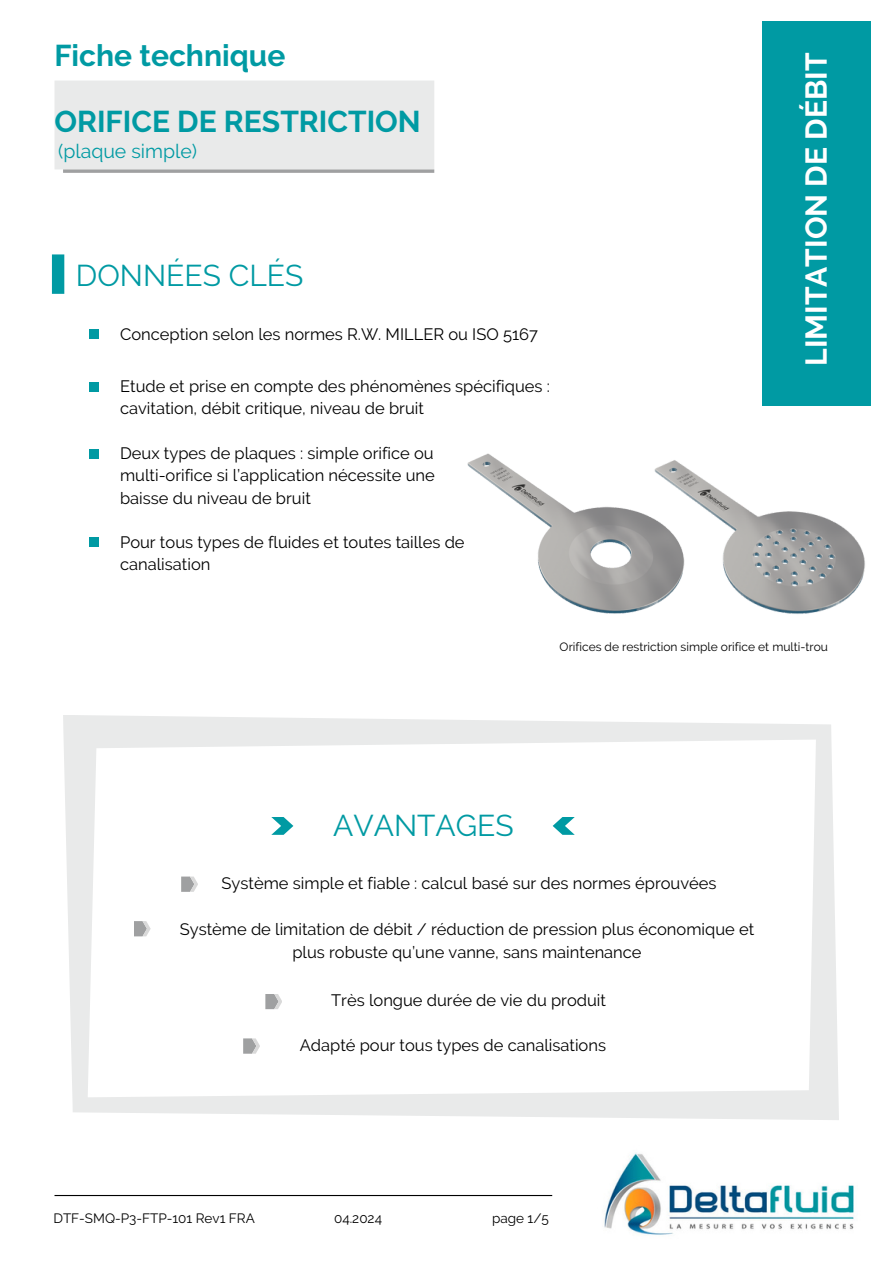
<style>
.page{position:relative;width:894px;height:1264px;background:#fff}
.page>*{position:absolute;margin:0;border:0;box-sizing:border-box;transform-origin:0 0}
.t1{font:700 30px "Raleway";color:#009aa3}
.t2{font:30px "Raleway";color:#009aa3}
.t3{font:700 30px "Raleway";color:#fff}
.t4{font:19.5px "Raleway";color:#009aa3}
.t5{font:16.5px/22.5px "Raleway";color:#000}
.t6{font:13.5px "Raleway";color:#000}
.t7{font:12px "Raleway";color:#000}
</style>
<div class="page">
<div style="left:761px;top:21px;width:109px;height:385px;background:#009aa3"></div>
<div style="left:52px;top:254px;width:12px;height:40px;background:#009aa3"></div>
<svg style="left:63px;top:715px;width:775px;height:405px"></svg>
<div style="left:89px;top:330px;width:9px;height:9px;background:#009aa3"></div>
<div style="left:89px;top:382px;width:9px;height:9px;background:#009aa3"></div>
<div style="left:54px;top:81px;width:380px;height:88px;background:#e9eaea"></div>
<hr style="left:54px;top:1194px;width:498px;height:1px;background:#000">
<svg style="left:63px;top:169px;width:371px;height:4px"></svg>
<svg style="left:271px;top:817px;width:22px;height:17px"></svg>
<svg style="left:552px;top:817px;width:22px;height:17px"></svg>
<svg style="left:265px;top:993px;width:17px;height:16px"></svg>
<svg style="left:181px;top:876px;width:17px;height:15px"></svg>
<svg style="left:134px;top:921px;width:17px;height:15px"></svg>
<img style="left:604px;top:1152px;width:250px;height:83px">
<img style="left:467px;top:453px;width:127px;height:159px">
<img style="left:594px;top:460px;width:271px;height:154px">
<div style="left:89px;top:449px;width:9px;height:9px;background:#009aa3"></div>
<div style="left:89px;top:538px;width:9px;height:9px;background:#009aa3"></div>
<svg style="left:243px;top:1038px;width:17px;height:15px"></svg>
<p class="t1" style="left:54px;top:37px;width:232px">Fiche technique</p>
<h5 class="t1" style="left:54px;top:104px;width:368px">ORIFICE DE RESTRICTION</h5>
<h5 class="t4" style="left:58px;top:139px;width:140px">(plaque simple)</h5>
<p class="t2" style="left:76px;top:257px;width:229px">DONNÉES CLÉS</p>
<p class="t5" style="left:120px;top:322px;width:419px">Conception selon les normes R.W. MILLER ou ISO 5167</p>
<h2 class="t5" style="left:120px;top:374px;width:431px">Etude et prise en compte des phénomènes spécifiques : cavitation, débit critique, niveau de bruit</h2>
<h2 class="t5" style="left:120px;top:441px;width:316px;text-align:justify">Deux types de plaques : simple orifice ou multi-orifice si l’application nécessite une baisse du niveau de bruit</h2>
<h5 class="t5" style="left:120px;top:530px;width:346px">Pour tous types de fluides et toutes tailles de canalisation</h5>
<h4 class="t3" style="left:798px;top:366px;width:314px;rotate:-90deg">LIMITATION DE DÉBIT</h4>
<p class="t7" style="left:559px;top:639px;width:270px">Orifices de restriction simple orifice et multi-trou</p>
<p class="t2" style="left:333px;top:807px;width:182px">AVANTAGES</p>
<h5 class="t5" style="left:221px;top:872px;width:496px">Système simple et fiable : calcul basé sur des normes éprouvées</h5>
<p class="t5" style="left:180px;top:918px;width:575px;text-align:center">Système de limitation de débit / réduction de pression plus économique et plus robuste qu’une vanne, sans maintenance</p>
<h5 class="t5" style="left:331px;top:988px;width:276px">Très longue durée de vie du produit</h5>
<h5 class="t5" style="left:299px;top:1033px;width:308px">Adapté pour tous types de canalisations</h5>
<h5 class="t6" style="left:53px;top:1210px;width:203px">DTF-SMQ-P3-FTP-101 Rev1 FRA</h5>
<h5 class="t6" style="left:334px;top:1210px;width:49px">04.2024</h5>
<p class="t6" style="left:492px;top:1210px;width:58px">page 1/5</p>
</div>
